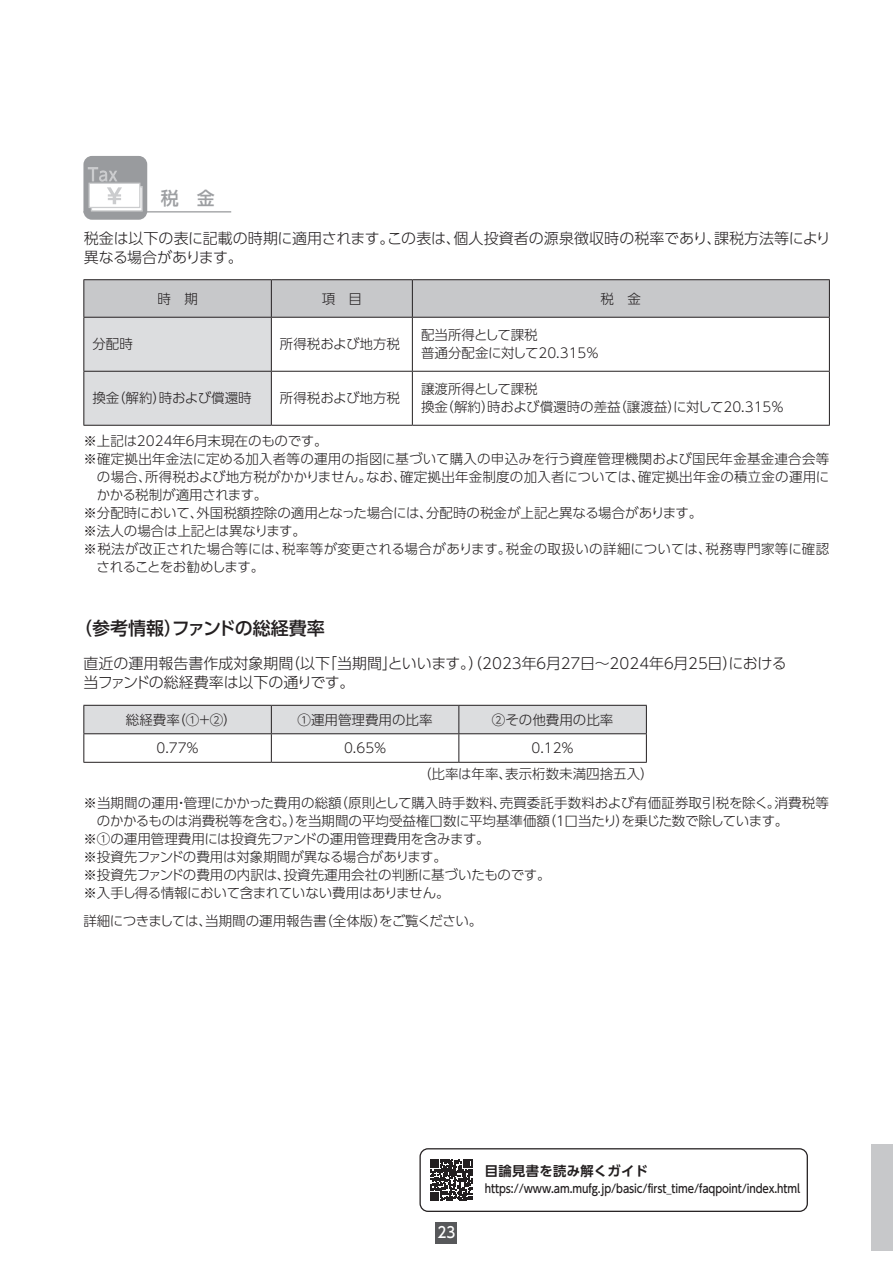
<style>
.page{position:relative;width:893px;height:1263px;background:#fff}
.page>*{position:absolute;margin:0;border:0;box-sizing:border-box;transform-origin:0 0}
.t1{font:500 18px "UD Shin Go Pro";color:#231f20}
.t2{font:500 18px "UD Shin Go Pro";color:#9d9fa2}
.t3{font:300 15px/18.8px "UD Shin Go Pro";color:#231f20}
.t4{font:500 15px "UD Shin Go Pro";color:#fff;scale:.9 1}
.t5{font:300 13.5px/18px "UD Shin Go Pro";color:#231f20}
.t6{font:300 13.5px "UD Shin Go Pro";letter-spacing:-.02em;color:#231f20}
.t7{font:300 13.5px "UD Shin Go Pro";letter-spacing:.03em;color:#231f20}
.t8{font:300 13.5px "UD Shin Go Pro";letter-spacing:-.035em;color:#231f20}
.t9{font:300 13.5px "UD Shin Go Pro";letter-spacing:-.05em;color:#231f20}
.t10{font:700 13.35px "UD Shin Go Pro De";letter-spacing:.025em;color:#231f20}
.t11{font:500 11.7px "UD Shin Go Pro";letter-spacing:-.01em;color:#231f20;scale:.88 1}
</style>
<div class="page">
<div style="left:436px;top:1222px;width:21px;height:21px;background:#57585a"></div>
<hr style="left:83px;top:211px;width:148px;height:1px;background:#999b9e">
<div style="left:83px;top:156px;width:64px;height:64px;background:#999b9e;border-radius:9px"></div>
<div style="left:91px;top:187px;width:51px;height:24px;background:linear-gradient(to right,#fff,#fff)"></div>
<div style="left:91px;top:186px;width:52px;height:26px;border:1px solid #cbccce"></div>
<div style="left:89px;top:183px;width:51px;height:24px;background:#fff"></div>
<div style="left:89px;top:183px;width:51px;height:25px;border:1px solid #cbccce"></div>
<svg style="left:88px;top:167px;width:34px;height:37px"></svg>
<svg style="left:84px;top:280px;width:745px;height:145px"></svg>
<hr style="left:83px;top:279px;width:188px;height:1px;background:#231f20">
<hr style="left:83px;top:280px;width:1px;height:37px;background:#231f20">
<hr style="left:271px;top:279px;width:141px;height:1px;background:#231f20">
<hr style="left:271px;top:280px;width:1px;height:37px;background:#231f20">
<hr style="left:412px;top:279px;width:418px;height:1px;background:#231f20">
<hr style="left:412px;top:280px;width:1px;height:37px;background:#231f20">
<hr style="left:829px;top:280px;width:1px;height:37px;background:#231f20">
<hr style="left:83px;top:317px;width:188px;height:1px;background:#231f20">
<hr style="left:83px;top:318px;width:1px;height:53px;background:#231f20">
<hr style="left:271px;top:317px;width:141px;height:1px;background:#231f20">
<hr style="left:271px;top:318px;width:1px;height:53px;background:#231f20">
<hr style="left:412px;top:317px;width:418px;height:1px;background:#231f20">
<hr style="left:412px;top:318px;width:1px;height:53px;background:#231f20">
<hr style="left:829px;top:318px;width:1px;height:53px;background:#231f20">
<hr style="left:83px;top:371px;width:188px;height:1px;background:#231f20">
<hr style="left:83px;top:372px;width:1px;height:53px;background:#231f20">
<hr style="left:271px;top:371px;width:141px;height:1px;background:#231f20">
<hr style="left:271px;top:372px;width:1px;height:53px;background:#231f20">
<hr style="left:412px;top:371px;width:418px;height:1px;background:#231f20">
<hr style="left:412px;top:372px;width:1px;height:53px;background:#231f20">
<hr style="left:829px;top:372px;width:1px;height:53px;background:#231f20">
<hr style="left:83px;top:425px;width:188px;height:1px;background:#231f20">
<hr style="left:271px;top:425px;width:141px;height:1px;background:#231f20">
<hr style="left:412px;top:425px;width:418px;height:1px;background:#231f20">
<svg style="left:83px;top:705px;width:564px;height:57px"></svg>
<hr style="left:83px;top:762px;width:188px;height:1px;background:#231f20">
<hr style="left:271px;top:762px;width:188px;height:1px;background:#231f20">
<hr style="left:459px;top:762px;width:188px;height:1px;background:#231f20">
<div style="left:872px;top:1144px;width:21px;height:107px;background:#c7c8ca"></div>
<svg style="left:419px;top:1148px;width:389px;height:64px"></svg>
<h1 class="t2" style="left:161px;top:184px;width:55px">税　金</h1>
<p class="t3" style="left:84px;top:229px;width:749px">税金は以下の表に記載の時期に適用されます。この表は、個人投資者の源泉徴収時の税率であり、課税方法等により異なる場合があります。</p>
<p class="t5" style="left:157px;top:289px;width:42px">時　期</p>
<p class="t5" style="left:322px;top:289px;width:42px">項　目</p>
<p class="t5" style="left:601px;top:289px;width:42px">税　金</p>
<p class="t5" style="left:92px;top:335px;width:42px">分配時</p>
<p class="t5" style="left:280px;top:335px;width:122px">所得税および地方税</p>
<p class="t5" style="left:421px;top:326px;width:180px">配当所得として課税<br>普通分配金に対して20.315％</p>
<p class="t5" style="left:92px;top:389px;width:161px">換金（解約）時および償還時</p>
<p class="t5" style="left:280px;top:389px;width:122px">所得税および地方税</p>
<p class="t5" style="left:421px;top:380px;width:365px">譲渡所得として課税<br>換金（解約）時および償還時の差益（譲渡益）に対して20.315％</p>
<p class="t6" style="left:83px;top:430px;width:246px">※上記は2024年６月末現在のものです。</p>
<p class="t5" style="left:83px;top:449px;width:747px">※確定拠出年金法に定める加入者等の運用の指図に基づいて購入の申込みを行う資産管理機関および国民年金基金連合会等</p>
<p class="t5" style="left:97px;top:467px;width:734px">の場合、所得税および地方税がかかりません。なお、確定拠出年金制度の加入者については、確定拠出年金の積立金の運用に</p>
<p class="t8" style="left:97px;top:484px;width:172px">かかる税制が適用されます。</p>
<p class="t5" style="left:83px;top:503px;width:620px">※分配時において、外国税額控除の適用となった場合には、分配時の税金が上記と異なる場合があります。</p>
<p class="t6" style="left:83px;top:520px;width:224px">※法人の場合は上記とは異なります。</p>
<p class="t7" style="left:83px;top:538px;width:747px">※税法が改正された場合等には、税率等が変更される場合があります。税金の取扱いの詳細については、税務専門家等に確認</p>
<p class="t9" style="left:97px;top:556px;width:169px">されることをお勧めします。</p>
<h1 class="t1" style="left:74px;top:614px;width:252px">（参考情報）ファンドの総経費率</h1>
<p class="t3" style="left:83px;top:654px;width:705px">直近の運用報告書作成対象期間（以下「当期間」といいます。）（2023年６月27日～2024年６月25日）における当ファンドの総経費率は以下の通りです。</p>
<p class="t5" style="left:126px;top:710px;width:112px">総経費率（①＋②）</p>
<p class="t5" style="left:298px;top:710px;width:137px">①運用管理費用の比率</p>
<p class="t5" style="left:492px;top:710px;width:123px">②その他費用の比率</p>
<p class="t5" style="left:157px;top:738px;width:44px">0.77％</p>
<p class="t5" style="left:344px;top:738px;width:44px">0.65％</p>
<p class="t5" style="left:418px;top:734px;width:237px;line-height:26.2px;text-indent:114px">0.12％<br>（比率は年率、表示桁数未満四捨五入）</p>
<p class="t5" style="left:83px;top:793px;width:747px">※当期間の運用・管理にかかった費用の総額（原則として購入時手数料、売買委託手数料および有価証券取引税を除く。消費税等</p>
<p class="t6" style="left:97px;top:810px;width:693px">のかかるものは消費税等を含む。）を当期間の平均受益権口数に平均基準価額（１口当たり）を乗じた数で除しています。</p>
<p class="t5" style="left:83px;top:829px;width:408px">※①の運用管理費用には投資先ファンドの運用管理費用を含みます。</p>
<p class="t5" style="left:83px;top:847px;width:365px">※投資先ファンドの費用は対象期間が異なる場合があります。</p>
<p class="t5" style="left:83px;top:865px;width:469px">※投資先ファンドの費用の内訳は、投資先運用会社の判断に基づいたものです。</p>
<p class="t6" style="left:83px;top:882px;width:368px">※入手し得る情報において含まれていない費用はありません。</p>
<p class="t5" style="left:83px;top:912px;width:400px">詳細につきましては、当期間の運用報告書（全体版）をご覧ください。</p>
<p class="t10" style="left:485px;top:1160px;width:165px">目論見書を読み解くガイド</p>
<p class="t4" style="left:438px;top:1220px;width:21px">23</p>
<p class="t11" style="left:485px;top:1179px;width:360px">https://www.am.mufg.jp/basic/first_time/faqpoint/index.html</p>
</div>
